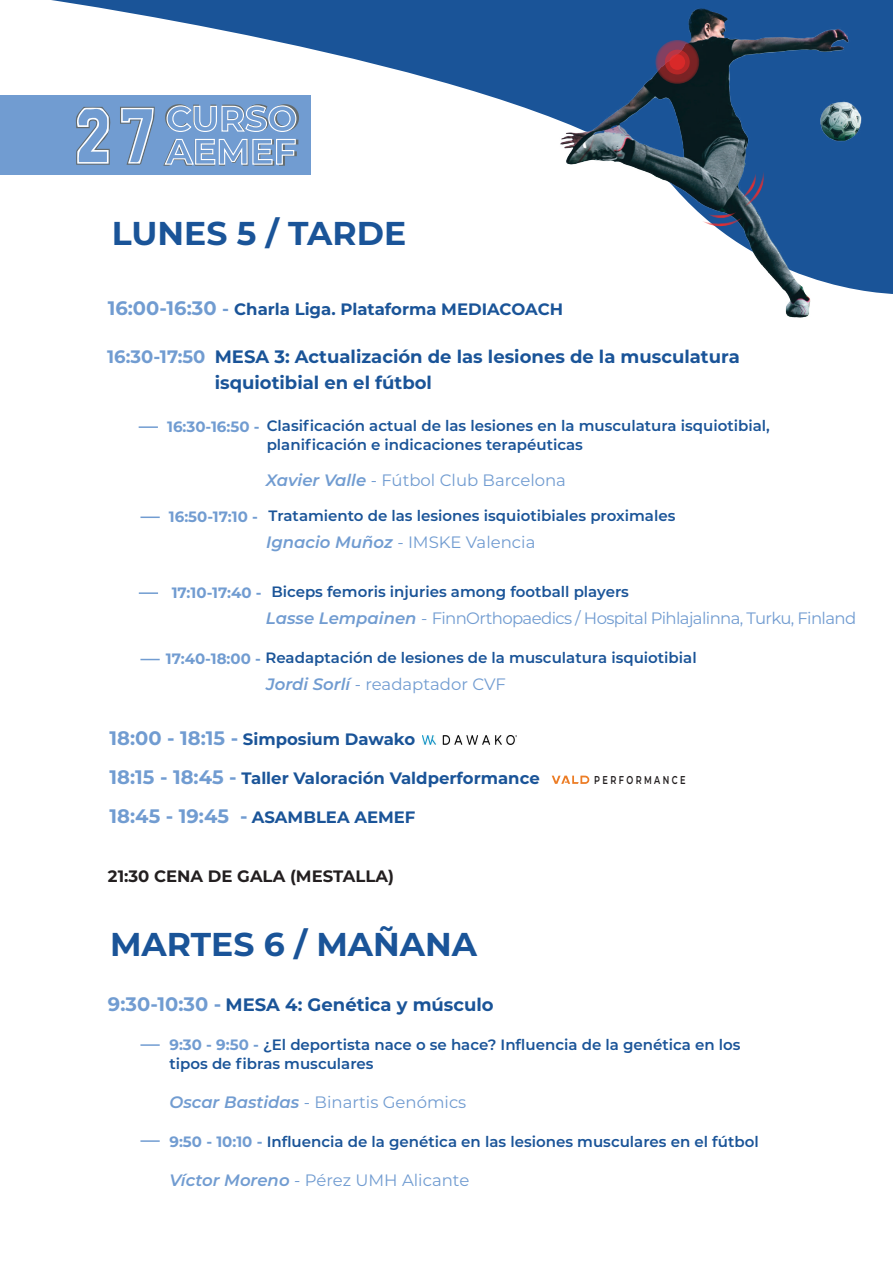
<style>
.page{position:relative;width:893px;height:1263px;background:#fff}
.page>*{position:absolute;margin:0;border:0;box-sizing:border-box;transform-origin:0 0}
.t1{font:700 33px "Montserrat";color:#1a5498}
.t2{font:700 18px/25.5px "Montserrat";color:#1a5498}
.t3{font:16.5px "Montserrat";letter-spacing:-.005em;color:#719cd1}
.t4{font:700 16.5px "Montserrat";color:#1a5498}
.t5{font:16.5px "Montserrat";letter-spacing:-.04em;color:#719cd1}
.t6{font:700 16.5px "Montserrat";color:#231f20}
.t7{font:600 15px/19.5px "Montserrat";color:#1a5498}
.t8{font:100 11.4px "Montserrat";letter-spacing:.3em;color:#231f20;scale:.72 1}
.s1{font-size:19.5px;color:#719cd1}
.s2{font-size:18px;color:#719cd1}
.s3{color:#719cd1}
.s4{font-weight:700;color:#719cd1}
.s5{font-weight:600;font-style:italic}
</style>
<div class="page">
<div style="left:0;top:95px;width:311px;height:80px;background:#719cd1"></div>
<svg style="left:139px;top:426px;width:19px;height:2px"></svg>
<hr style="left:140px;top:516px;width:20px;height:2px;background:#719cd1">
<svg style="left:139px;top:592px;width:19px;height:2px"></svg>
<svg style="left:140px;top:659px;width:20px;height:1px"></svg>
<hr style="left:140px;top:1044px;width:20px;height:2px;background:#719cd1">
<hr style="left:140px;top:1140px;width:20px;height:2px;background:#719cd1">
<svg style="left:51px;top:0;width:489px;height:166px"></svg>
<img style="left:540px;top:0;width:353px;height:318px">
<svg style="left:655px;top:40px;width:44px;height:44px"></svg>
<svg style="left:665px;top:50px;width:25px;height:24px"></svg>
<svg style="left:702px;top:171px;width:62px;height:55px"></svg>
<img style="left:423px;top:735px;width:94px;height:9px">
<svg style="left:552px;top:776px;width:37px;height:8px"></svg>
<h1 class="t1" style="left:112px;top:210px;width:296px">LUNES 5 / TARDE</h1>
<p class="t4" style="left:108px;top:297px;width:457px"><span class="s1">16:00-16:30</span> <span class="s2">-</span> Charla Liga. Plataforma MEDIACOACH</p>
<p class="t2" style="left:215px;top:343px;width:527px;text-indent:-107px"><span class="s3">16:30-17:50</span> MESA 3: Actualización de las lesiones de la musculatura isquiotibial en el fútbol</p>
<p class="t7" style="left:267px;top:415px;width:505px;text-indent:-100px"><span class="s4">16:30-16:50 -</span> Clasificación actual de las lesiones en la musculatura isquiotibial, planificación e indicaciones terapéuticas</p>
<p class="t3" style="left:266px;top:469px;width:302px"><span class="s5">Xavier Valle</span> - Fútbol Club Barcelona</p>
<p class="t7" style="left:169px;top:505px;width:508px"><span class="s4">16:50-17:10 -</span> Tratamiento de las lesiones isquiotibiales proximales</p>
<p class="t3" style="left:266px;top:531px;width:271px"><span class="s5">Ignacio Muñoz</span> - IMSKE Valencia</p>
<p class="t7" style="left:172px;top:581px;width:459px"><span class="s4">17:10-17:40 -</span> Biceps femoris injuries among football players</p>
<p class="t5" style="left:266px;top:607px;width:592px"><span class="s5">Lasse Lempainen</span> - FinnOrthopaedics / Hospital Pihlajalinna, Turku, Finland</p>
<p class="t7" style="left:166px;top:647px;width:532px"><span class="s4">17:40-18:00 -</span> Readaptación de lesiones de la musculatura isquiotibial</p>
<p class="t3" style="left:266px;top:673px;width:241px"><span class="s5">Jordi Sorlí</span> - readaptador CVF</p>
<p class="t4" style="left:110px;top:728px;width:307px"><span class="s1">18:00 - 18:15 -</span> Simposium Dawako</p>
<p class="t4" style="left:110px;top:767px;width:432px"><span class="s1">18:15 - 18:45 -</span> Taller Valoración Valdperformance</p>
<p class="t4" style="left:110px;top:806px;width:307px"><span class="s1">18:45 - 19:45 -</span> ASAMBLEA AEMEF</p>
<p class="t6" style="left:108px;top:864px;width:287px">21:30 CENA DE GALA (MESTALLA)</p>
<h1 class="t1" style="left:110px;top:920px;width:368px">MARTES 6 / MAÑANA</h1>
<p class="t8" style="left:594px;top:772px;width:129px">PERFORMANCE</p>
<p class="t2" style="left:108px;top:990px;width:387px"><span class="s1">9:30-10:30 -</span> MESA 4: Genética y músculo</p>
<p class="t7" style="left:169px;top:1034px;width:573px"><span class="s4">9:30 - 9:50 -</span> ¿El deportista nace o se hace? Influencia de la genética en los tipos de fibras musculares</p>
<p class="t3" style="left:169px;top:1091px;width:298px"><span class="s5">Oscar Bastidas</span> - Binartis Genómics</p>
<p class="t7" style="left:169px;top:1131px;width:591px"><span class="s4">9:50 - 10:10 -</span> Influencia de la genética en las lesiones musculares en el fútbol</p>
<p class="t3" style="left:169px;top:1169px;width:301px"><span class="s5">Víctor Moreno</span> - Pérez UMH Alicante</p>
</div>
